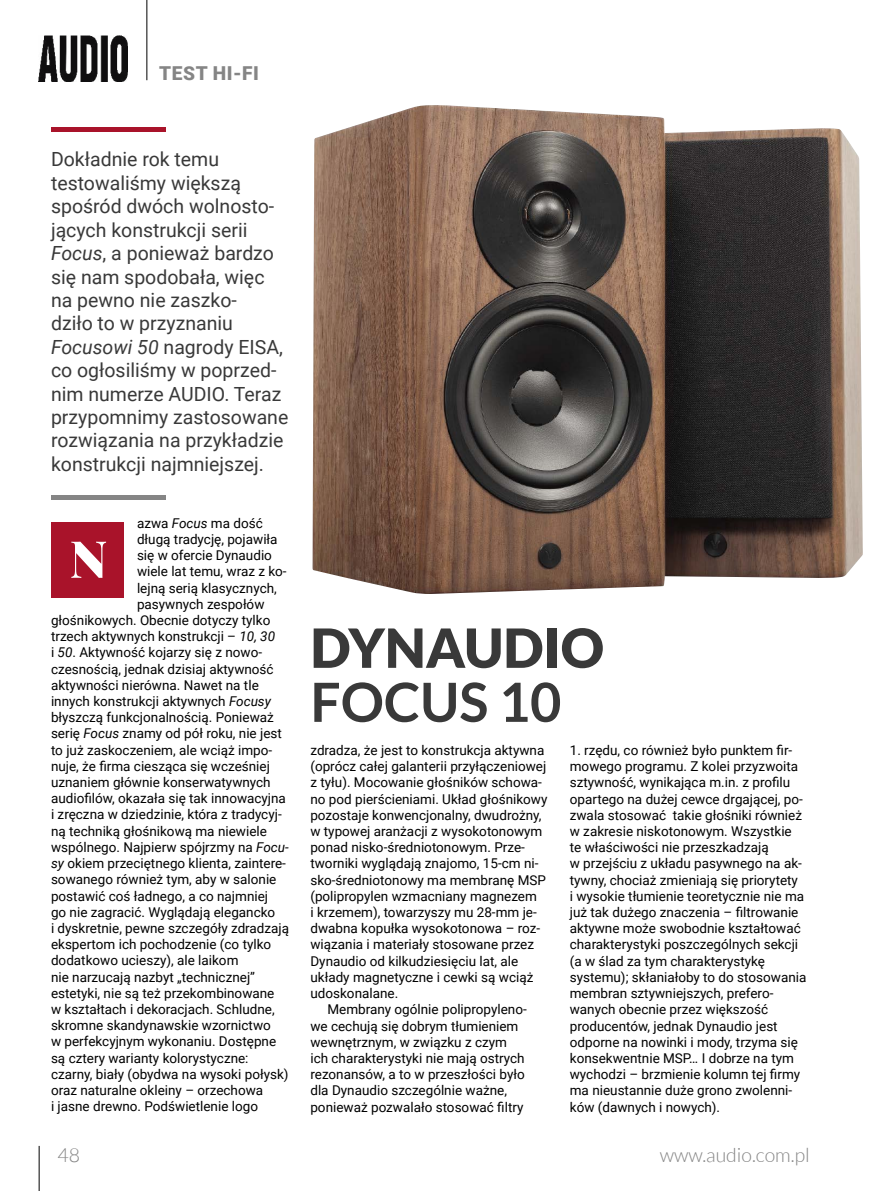
<style>
.page{position:relative;width:893px;height:1191px;background:#fff}
.page>*{position:absolute;margin:0;border:0;box-sizing:border-box;transform-origin:0 0}
.t1{font:900 54px "Lato";color:#393939}
.t2{font:700 54px "Lato";color:#393939}
.t3{font:900 51.15px "Playfair Display";color:#fff}
.t4{font:19.5px/23.4px "Roboto";color:#393939}
.t5{font:300 19.5px "Lato";color:#858585}
.t6{font:900 19.2px "Roboto";letter-spacing:.035em;color:#858585}
.t7{font:13.5px/16.2px "Roboto";color:#000}
.s1{font-style:italic}
</style>
<div class="page">
<hr style="left:39px;top:1145px;width:1px;height:46px;background:#000">
<hr style="left:147px;top:0;width:1px;height:80px;background:#000">
<img style="left:39px;top:35px;width:89px;height:46px">
<hr style="left:51px;top:128px;width:115px;height:4px;background:#a9132a">
<hr style="left:51px;top:495px;width:114px;height:4px;background:#858585">
<div style="left:51px;top:522px;width:73px;height:76px;background:#a9132a"></div>
<img style="left:313px;top:105px;width:550px;height:489px">
<h3 class="t6" style="left:159px;top:60px;width:101px">TEST HI-FI</h3>
<p class="t4" style="left:51px;top:147px;width:239px">Dokładnie rok temu testowaliśmy większą spośród dwóch wolnosto&shy;jących konstrukcji serii<br><span class="s1">Focus</span>, a ponieważ bardzo się nam spodobała, więc na pewno nie zaszko-<br>dziło to w przyznaniu<br><span class="s1">Focusowi 50</span> nagrody EISA, co ogłosiliśmy w poprzed&shy;nim numerze AUDIO. Teraz przypomnimy zastosowane rozwiązania na przykładzie konstrukcji najmniejszej.</p>
<p class="t7" style="left:137px;top:514px;width:127px">azwa <span class="s1">Focus</span> ma dość</p>
<p class="t7" style="left:137px;top:530px;width:142px">długą tradycję, pojawiła</p>
<p class="t7" style="left:137px;top:547px;width:136px">się w ofercie Dynaudio</p>
<p class="t7" style="left:137px;top:563px;width:151px">wiele lat temu, wraz z ko-</p>
<p class="t7" style="left:137px;top:579px;width:141px">lejną serią klasycznych,</p>
<p class="t7" style="left:137px;top:595px;width:129px">pasywnych zespołów</p>
<p class="t7" style="left:51px;top:611px;width:221px">głośnikowych. Obecnie dotyczy tylko</p>
<p class="t7" style="left:51px;top:628px;width:226px">trzech aktywnych konstrukcji – <span class="s1">10, 30</span></p>
<p class="t7" style="left:51px;top:644px;width:213px">i <span class="s1">50</span>. Aktywność kojarzy się z nowo-</p>
<p class="t7" style="left:51px;top:660px;width:224px">czesnością, jednak dzisiaj aktywność</p>
<p class="t7" style="left:51px;top:676px;width:209px">aktywności nierówna. Nawet na tle</p>
<p class="t7" style="left:51px;top:692px;width:222px">innych konstrukcji aktywnych <span class="s1">Focusy</span></p>
<p class="t7" style="left:51px;top:709px;width:224px">błyszczą funkcjonalnością. Ponieważ</p>
<p class="t7" style="left:51px;top:725px;width:232px">serię <span class="s1">Focus</span> znamy od pół roku, nie jest</p>
<p class="t7" style="left:51px;top:741px;width:223px">to już zaskoczeniem, ale wciąż impo-</p>
<p class="t7" style="left:51px;top:757px;width:220px">nuje, że firma ciesząca się wcześniej</p>
<p class="t7" style="left:51px;top:773px;width:221px">uznaniem głównie konserwatywnych</p>
<p class="t7" style="left:51px;top:790px;width:236px">audiofilów, okazała się tak innowacyjna</p>
<p class="t7" style="left:51px;top:806px;width:232px">i zręczna w dziedzinie, która z tradycyj-</p>
<p class="t7" style="left:51px;top:822px;width:217px">ną techniką głośnikową ma niewiele</p>
<p class="t7" style="left:51px;top:838px;width:239px">wspólnego. Najpierw spójrzmy na <span class="s1">Focu-</span></p>
<p class="t7" style="left:51px;top:854px;width:236px"><span class="s1">sy</span> okiem przeciętnego klienta, zaintere-</p>
<p class="t7" style="left:51px;top:871px;width:227px">sowanego również tym, aby w salonie</p>
<p class="t7" style="left:51px;top:887px;width:219px">postawić coś ładnego, a co najmniej</p>
<p class="t7" style="left:51px;top:903px;width:226px">go nie zagracić. Wyglądają elegancko</p>
<p class="t7" style="left:51px;top:919px;width:240px">i dyskretnie, pewne szczegóły zdradzają</p>
<p class="t7" style="left:51px;top:935px;width:222px">ekspertom ich pochodzenie (co tylko</p>
<p class="t7" style="left:51px;top:952px;width:189px">dodatkowo ucieszy), ale laikom</p>
<p class="t7" style="left:51px;top:968px;width:206px">nie narzucają nazbyt „technicznej”</p>
<p class="t7" style="left:51px;top:984px;width:225px">estetyki, nie są też przekombinowane</p>
<p class="t7" style="left:51px;top:1000px;width:225px">w kształtach i dekoracjach. Schludne,</p>
<p class="t7" style="left:51px;top:1016px;width:221px">skromne skandynawskie wzornictwo</p>
<p class="t7" style="left:51px;top:1033px;width:227px">w perfekcyjnym wykonaniu. Dostępne</p>
<p class="t7" style="left:51px;top:1049px;width:199px">są cztery warianty kolorystyczne:</p>
<p class="t7" style="left:51px;top:1065px;width:239px">czarny, biały (obydwa na wysoki połysk)</p>
<p class="t7" style="left:51px;top:1081px;width:214px">oraz naturalne okleiny – orzechowa</p>
<p class="t7" style="left:51px;top:1097px;width:209px">i jasne drewno. Podświetlenie logo</p>
<h2 class="t3" style="left:70px;top:518px;width:39px">N</h2>
<h1 class="t1" style="left:310px;top:616px;width:295px">DYNAUDIO</h1>
<h1 class="t2" style="left:310px;top:671px;width:252px">FOCUS 10</h1>
<p class="t7" style="left:310px;top:741px;width:235px">zdradza, że jest to konstrukcja aktywna</p>
<p class="t7" style="left:310px;top:758px;width:237px">(oprócz całej galanterii przyłączeniowej</p>
<p class="t7" style="left:310px;top:774px;width:233px">z tyłu). Mocowanie głośników schowa-</p>
<p class="t7" style="left:310px;top:790px;width:239px">no pod pierścieniami. Układ głośnikowy</p>
<p class="t7" style="left:310px;top:806px;width:233px">pozostaje konwencjonalny, dwudrożny,</p>
<p class="t7" style="left:310px;top:822px;width:234px">w typowej aranżacji z wysokotonowym</p>
<p class="t7" style="left:310px;top:839px;width:216px">ponad nisko-średniotonowym. Prze-</p>
<p class="t7" style="left:310px;top:855px;width:230px">tworniki wyglądają znajomo, 15-cm ni-</p>
<p class="t7" style="left:310px;top:871px;width:237px">sko-średniotonowy ma membranę MSP</p>
<p class="t7" style="left:310px;top:887px;width:228px">(polipropylen wzmacniany magnezem</p>
<p class="t7" style="left:310px;top:903px;width:228px">i krzemem), towarzyszy mu 28-mm je-</p>
<p class="t7" style="left:310px;top:920px;width:231px">dwabna kopułka wysokotonowa – roz-</p>
<p class="t7" style="left:310px;top:936px;width:225px">wiązania i materiały stosowane przez</p>
<p class="t7" style="left:310px;top:952px;width:209px">Dynaudio od kilkudziesięciu lat, ale</p>
<p class="t7" style="left:310px;top:968px;width:225px">układy magnetyczne i cewki są wciąż</p>
<p class="t7" style="left:310px;top:984px;width:89px">udoskonalane.</p>
<p class="t7" style="left:327px;top:1001px;width:201px">Membrany ogólnie polipropyleno-</p>
<p class="t7" style="left:310px;top:1017px;width:210px">we cechują się dobrym tłumieniem</p>
<p class="t7" style="left:310px;top:1033px;width:198px">wewnętrznym, w związku z czym</p>
<p class="t7" style="left:310px;top:1049px;width:216px">ich charakterystyki nie mają ostrych</p>
<p class="t7" style="left:310px;top:1065px;width:216px">rezonansów, a to w przeszłości było</p>
<p class="t7" style="left:310px;top:1082px;width:198px">dla Dynaudio szczególnie ważne,</p>
<p class="t7" style="left:310px;top:1098px;width:215px">ponieważ pozwalało stosować filtry</p>
<p class="t7" style="left:570px;top:741px;width:238px">1. rzędu, co również było punktem fir&shy;mowego programu. Z kolei przyzwoita sztywność, wynikająca m.in. z profilu opartego na dużej cewce drgającej, po&shy;zwala stosować takie głośniki również w zakresie niskotonowym. Wszystkie te właściwości nie przeszkadzają<br>w przejściu z układu pasywnego na ak&shy;tywny, chociaż zmieniają się priorytety<br>i wysokie tłumienie teoretycznie nie ma już tak dużego znaczenia – filtrowanie aktywne może swobodnie kształtować charakterystyki poszczególnych sekcji (a w ślad za tym charakterystykę systemu); skłaniałoby to do stosowania membran sztywniejszych, prefero&shy;wanych obecnie przez większość producentów, jednak Dynaudio jest odporne na nowinki i mody, trzyma się konsekwentnie MSP… I dobrze na tym wychodzi – brzmienie kolumn tej firmy ma nieustannie duże grono zwolenni&shy;ków (dawnych i nowych).</p>
<h3 class="t5" style="left:57px;top:1144px;width:24px">48</h3>
<h3 class="t5" style="left:660px;top:1144px;width:151px">www.audio.com.pl</h3>
</div>
